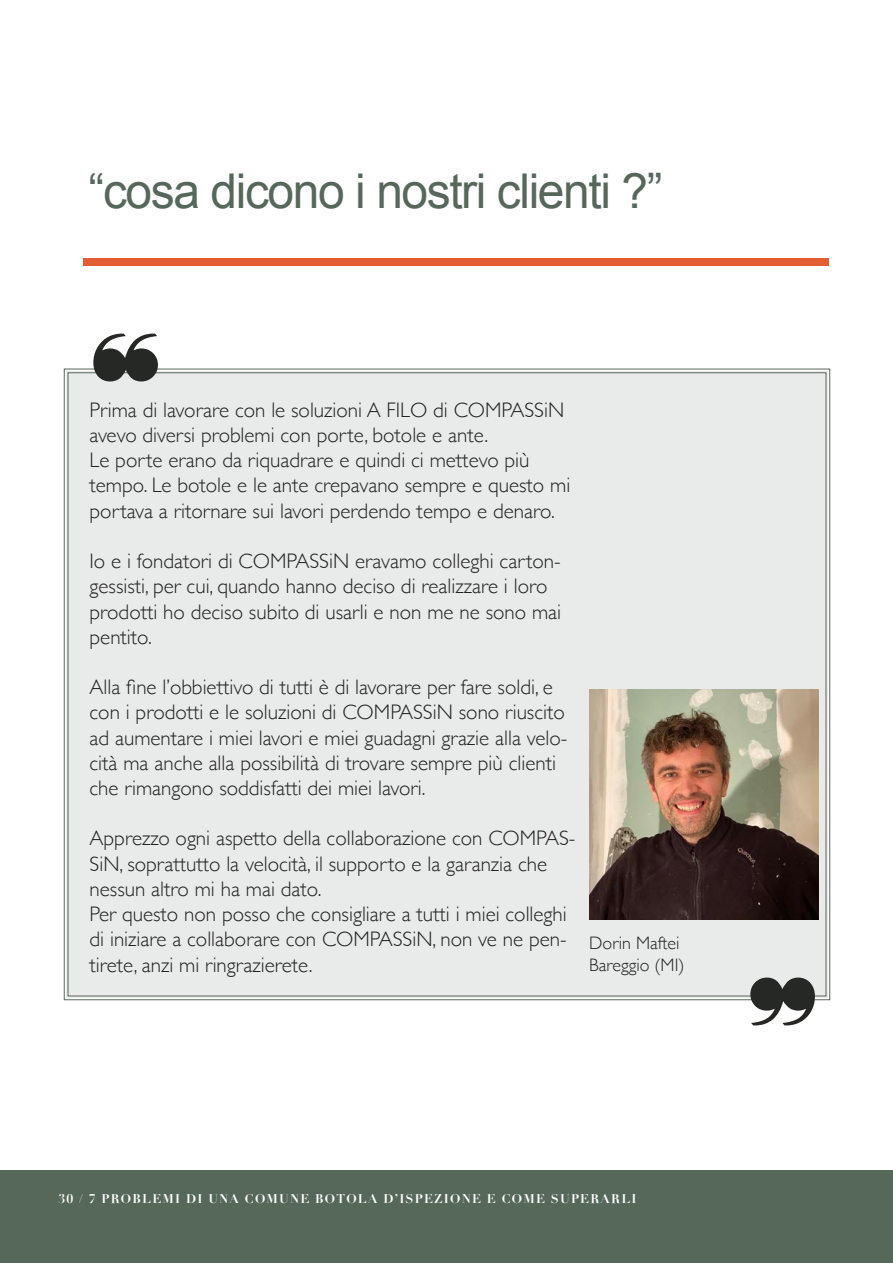
<style>
.page{position:relative;width:893px;height:1263px;background:#fff}
.page>*{position:absolute;margin:0;border:0;box-sizing:border-box;transform-origin:0 0}
.Titolo{font:48px "Arial";letter-spacing:-.03em;color:#56685a}
.Sottotitoli{font:300 21px/25.2px "Gill Sans";color:#231f20}
.Corpo_del_testo{font:300 18px "Gill Sans";color:#231f20}
.t1{font:700 12.3px "Didot";letter-spacing:.1em;color:#fff}
</style>
<div class="page">
<div style="left:0;top:1170px;width:893px;height:93px;background:#56685a"></div>
<div style="left:64px;top:368px;width:766px;height:632px;background:#e9ebeb"></div>
<img style="left:589px;top:690px;width:230px;height:229px">
<div style="left:84px;top:258px;width:745px;height:8px;background:#e45c32"></div>
<svg style="left:93px;top:368px;width:65px;height:13px"></svg>
<svg style="left:750px;top:976px;width:65px;height:25px;background:#dee2e0"></svg>
<p class="Titolo" style="left:88px;top:160px;width:576px">“cosa dicono i nostri clienti ?”</p>
<p class="Sottotitoli" style="left:90px;top:396px;width:476px">Prima di lavorare con le soluzioni A FILO di COMPASSiN avevo diversi problemi con porte, botole e ante.</p>
<p class="Sottotitoli" style="left:90px;top:447px;width:482px">Le porte erano da riquadrare e quindi ci mettevo più tempo. Le botole e le ante crepavano sempre e questo mi portava a ritornare sui lavori perdendo tempo e denaro.</p>
<p class="Sottotitoli" style="left:90px;top:548px;width:473px">Io e i fondatori di COMPASSiN eravamo colleghi carton&shy;gessisti, per cui, quando hanno deciso di realizzare i loro prodotti ho deciso subito di usarli e non me ne sono mai pentito.</p>
<p class="Sottotitoli" style="left:90px;top:674px;width:479px">Alla fine l’obbiettivo di tutti è di lavorare per fare soldi, e con i prodotti e le soluzioni di COMPASSiN sono riuscito ad aumentare i miei lavori e miei guadagni grazie alla velo&shy;cità ma anche alla possibilità di trovare sempre più clienti che rimangono soddisfatti dei miei lavori.</p>
<p class="Sottotitoli" style="left:90px;top:825px;width:487px">Apprezzo ogni aspetto della collaborazione con COMPAS-<br>SiN, soprattutto la velocità, il supporto e la garanzia che nessun altro mi ha mai dato.</p>
<p class="Sottotitoli" style="left:90px;top:901px;width:479px;text-align:justify">Per questo non posso che consigliare a tutti i miei colleghi di iniziare a collaborare con COMPASSiN, non ve ne pen&shy;tirete, anzi mi ringrazierete.</p>
<p class="Corpo_del_testo" style="left:589px;top:929px;width:92px">Dorin Maftei</p>
<p class="Corpo_del_testo" style="left:589px;top:951px;width:97px">Bareggio (MI)</p>
<p class="t1" style="left:58px;top:1191px;width:580px">30 / 7 PROBLEMI DI UNA COMUNE BOTOLA D’ISPEZIONE E COME SUPERARLI</p>
</div>
